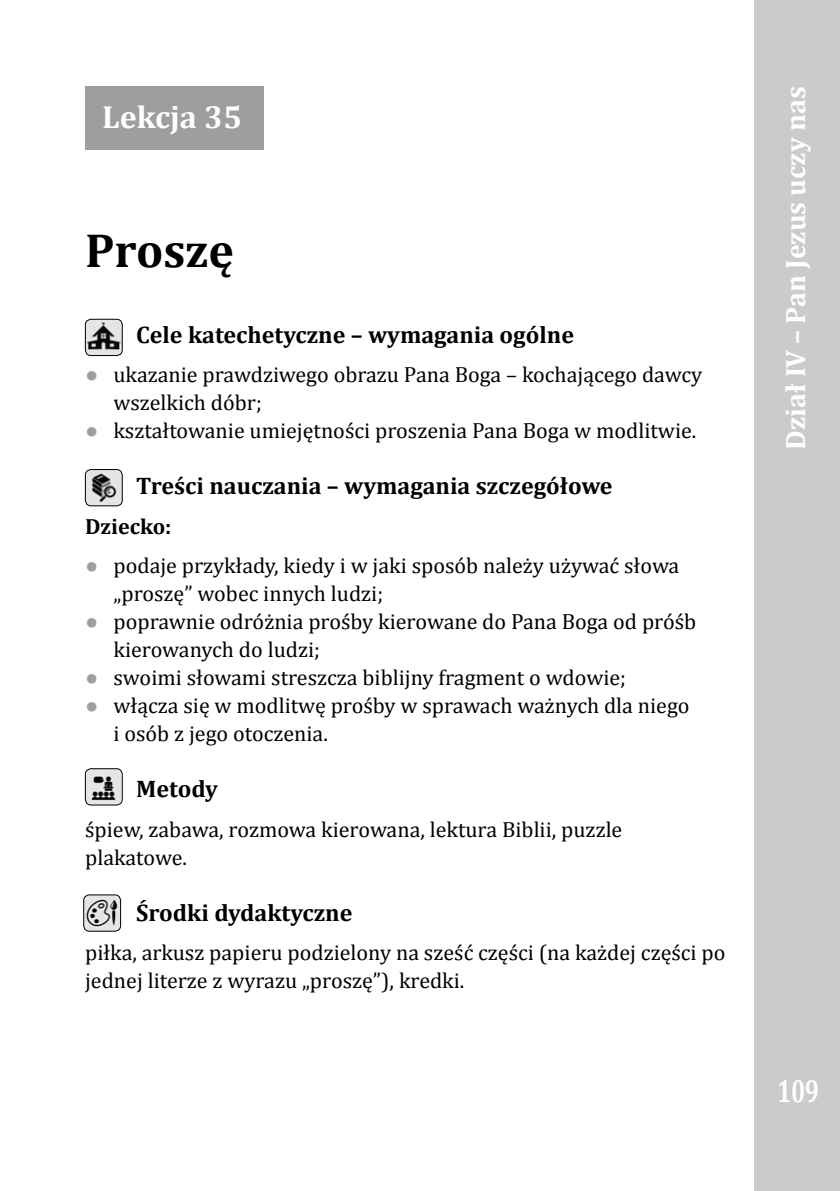
<style>
.page{position:relative;width:840px;height:1191px;background:#fff}
.page>*{position:absolute;margin:0;border:0;box-sizing:border-box;transform-origin:0 0}
.t1{font:700 48px "Cambria";color:#000}
.t2{font:700 32px "Cambria";color:#fff}
.t3{font:700 32px "Cambria";color:#fff;scale:.75 1}
.t4{font:700 28px "Cambria";color:#fff}
.t5{font:700 24px "Cambria";color:#000}
.t6{font:22px/28px "Cambria";color:#000}
.t7{font:700 22px "Cambria";color:#000}
.s1{font-family:"Arial";color:#9c9e9f}
</style>
<div class="page">
<div style="left:754px;top:0;width:85px;height:1191px;background:#c9cbcc"></div>
<div style="left:85px;top:86px;width:179px;height:64px;background:#9c9e9f"></div>
<img style="left:85px;top:319px;width:37px;height:36px">
<div style="left:85px;top:319px;width:37px;height:37px;border:1px solid #000;border-radius:6px"></div>
<img style="left:85px;top:469px;width:37px;height:37px">
<div style="left:85px;top:469px;width:37px;height:37px;border:1px solid #000;border-radius:6px"></div>
<img style="left:85px;top:768px;width:37px;height:37px">
<div style="left:85px;top:768px;width:37px;height:37px;border:1px solid #000;border-radius:6px"></div>
<img style="left:84px;top:896px;width:36px;height:35px">
<div style="left:83px;top:894px;width:38px;height:37px;border:1px solid #000;border-radius:6px"></div>
<h2 class="t2" style="left:102px;top:95px;width:141px">Lekcja 35</h2>
<h1 class="t1" style="left:85px;top:217px;width:150px">Proszę</h1>
<p class="t5" style="left:136px;top:318px;width:439px">Cele katechetyczne – wymagania ogólne</p>
<p class="t6" style="left:113px;top:361px;width:590px;text-indent:-28px"><span class="s1">●</span> ukazanie prawdziwego obrazu Pana Boga – kochającego dawcy wszelkich dóbr;</p>
<p class="t6" style="left:85px;top:417px;width:612px"><span class="s1">●</span> kształtowanie umiejętności proszenia Pana Boga w modlitwie.</p>
<p class="t5" style="left:136px;top:469px;width:477px">Treści nauczania – wymagania szczegółowe</p>
<p class="t7" style="left:85px;top:511px;width:88px">Dziecko:</p>
<p class="t6" style="left:113px;top:551px;width:567px;text-indent:-28px"><span class="s1">●</span> podaje przykłady, kiedy i w jaki sposób należy używać słowa „proszę” wobec innych ludzi;</p>
<p class="t6" style="left:113px;top:607px;width:584px;text-indent:-28px"><span class="s1">●</span> poprawnie odróżnia prośby kierowane do Pana Boga od próśb kierowanych do ludzi;</p>
<p class="t6" style="left:85px;top:663px;width:542px"><span class="s1">●</span> swoimi słowami streszcza biblijny fragment o wdowie;</p>
<p class="t6" style="left:113px;top:691px;width:577px;text-indent:-28px"><span class="s1">●</span> włącza się w modlitwę prośby w sprawach ważnych dla niego i osób z jego otoczenia.</p>
<p class="t5" style="left:136px;top:772px;width:83px">Metody</p>
<p class="t6" style="left:85px;top:815px;width:538px">śpiew, zabawa, rozmowa kierowana, lektura Biblii, puzzle plakatowe.</p>
<p class="t5" style="left:136px;top:895px;width:218px">Środki dydaktyczne</p>
<p class="t6" style="left:85px;top:938px;width:641px">piłka, arkusz papieru podzielony na sześć części (na każdej części po jednej literze z wyrazu „proszę”), kredki.</p>
<p class="t4" style="left:775px;top:450px;width:365px;rotate:-90deg">Dział IV – Pan Jezus uczy nas</p>
<h2 class="t3" style="left:776px;top:1068px;width:57px">109</h2>
</div>
